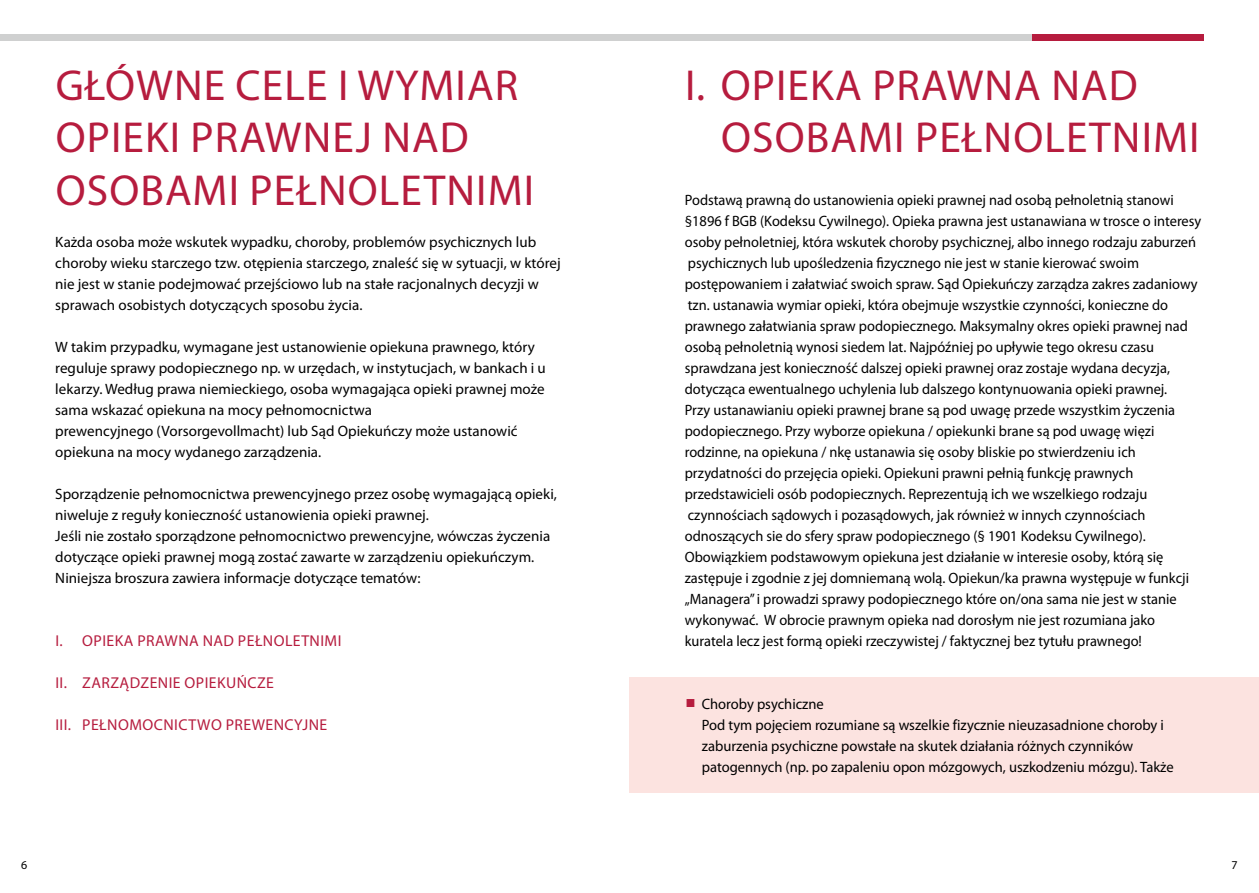
<style>
.page{position:relative;width:1259px;height:893px;background:#fff}
.page>*{position:absolute;margin:0;border:0;box-sizing:border-box;transform-origin:0 0}
.t1{font:43.5px/52.5px "Myriad Pro";letter-spacing:.025em;color:#b61c3e}
.t2{font:15.75px "Myriad Pro";letter-spacing:.03em;color:#b61c3e}
.t3{font:15px/21px "Myriad Pro";color:#000;scale:.96 1}
.t4{font:15px/21px "Myriad Pro";color:#000}
.t5{font:12px "Myriad Pro";color:#000}
.s1{font-family:"Prestige Elite Std";font-size:19.95px;color:#b61c3e}
</style>
<div class="page">
<div style="left:1031px;top:34px;width:172px;height:6px;background:#b61c3e"></div>
<div style="left:0;top:34px;width:1031px;height:6px;background:#cfd0d0"></div>
<div style="left:629px;top:677px;width:630px;height:115px;background:#fce3e0"></div>
<h1 class="t1" style="left:56px;top:58px;width:204px">Główne cele</h1>
<h1 class="t1" style="left:338px;top:58px;width:107px">i wymiar</h1>
<h1 class="t1" style="left:56px;top:111px;width:21px">opieki</h1>
<h1 class="t1" style="left:191px;top:111px;width:135px">prawnej</h1>
<h1 class="t1" style="left:382px;top:111px;width:29px">nad</h1>
<h1 class="t1" style="left:56px;top:163px;width:27px">osobami</h1>
<h1 class="t1" style="left:250px;top:163px;width:25px">pełnoletnimi</h1>
<p class="t4" style="left:55px;top:231px;width:507px">Każda osoba może wskutek wypadku, choroby, problemów psychicznych lub choroby wieku starczego tzw. otępienia starczego, znaleść się w sytuacji, w której nie jest w stanie podejmować przejściowo lub na stałe racjonalnych decyzji w sprawach osobistych dotyczących sposobu życia.</p>
<p class="t4" style="left:55px;top:336px;width:492px">W takim przypadku, wymagane jest ustanowienie opiekuna prawnego, który reguluje sprawy podopiecznego np. w urzędach, w instytucjach, w bankach i u lekarzy. Według prawa niemieckiego, osoba wymagająca opieki prawnej może sama wskazać opiekuna na mocy pełnomocnictwa<br>prewencyjnego (Vorsorgevollmacht) lub Sąd Opiekuńczy może ustanowić opiekuna na mocy wydanego zarządzenia.</p>
<p class="t4" style="left:55px;top:483px;width:503px">Sporządzenie pełnomocnictwa prewencyjnego przez osobę wymagającą opieki, niweluje z reguły konieczność ustanowienia opieki prawnej.<br>Jeśli nie zostało sporządzone pełnomocnictwo prewencyjne, wówczas życzenia dotyczące opieki prawnej mogą zostać zawarte w zarządzeniu opiekuńczym.<br>Niniejsza broszura zawiera informacje dotyczące tematów:</p>
<p class="t2" style="left:55px;top:631px;width:47px">I. Opieka</p>
<p class="t2" style="left:137px;top:631px;width:77px">prawnanad</p>
<p class="t2" style="left:238px;top:631px;width:10px">pełnoletnimi</p>
<p class="t2" style="left:55px;top:673px;width:84px">II. Zarządzenie</p>
<p class="t2" style="left:185px;top:673px;width:10px">opiek</p>
<p class="t2" style="left:226px;top:673px;width:31px">uńcze</p>
<p class="t2" style="left:55px;top:715px;width:47px">III. Pełnomocnict</p>
<p class="t2" style="left:197px;top:715px;width:79px">wo prewenc</p>
<p class="t2" style="left:294px;top:715px;width:18px">yjne</p>
<h1 class="t1" style="left:721px;top:58px;width:480px;text-indent:-36px">I. OPIEKA PRAWNA NAD<br>OSOBAMI PEŁNOLETNIMI</h1>
<p class="t3" style="left:685px;top:189px;width:539px">Podstawą prawną do ustanowienia opieki prawnej nad osobą pełnoletnią stanowi §1896 f BGB (Kodeksu Cywilnego). Opieka prawna jest ustanawiana w trosce o interesy osoby pełnoletniej, która wskutek choroby psychicznej, albo innego rodzaju zaburzeń psychicznych lub upośledzenia fizycznego nie jest w stanie kierować swoim postępowaniem i załatwiać swoich spraw. Sąd Opiekuńczy zarządza zakres zadaniowy tzn. ustanawia wymiar opieki, która obejmuje wszystkie czynności, konieczne do prawnego załatwiania spraw podopiecznego. Maksymalny okres opieki prawnej nad osobą pełnoletnią wynosi siedem lat. Najpóźniej po upływie tego okresu czasu sprawdzana jest konieczność dalszej opieki prawnej oraz zostaje wydana decyzja, dotycząca ewentualnego uchylenia lub dalszego kontynuowania opieki prawnej.<br>Przy ustanawianiu opieki prawnej brane są pod uwagę przede wszystkim życzenia podopiecznego. Przy wyborze opiekuna / opiekunki brane są pod uwagę więzi rodzinne, na opiekuna / nkę ustanawia się osoby bliskie po stwierdzeniu ich przydatności do przejęcia opieki. Opiekuni prawni pełnią funkcję prawnych przedstawicieli osób podopiecznych. Reprezentują ich we wszelkiego rodzaju czynnościach sądowych i pozasądowych, jak również w innych czynnościach odnoszących sie do sfery spraw podopiecznego (§ 1901 Kodeksu Cywilnego).<br>Obowiązkiem podstawowym opiekuna jest działanie w interesie osoby, którą się zastępuje i zgodnie z jej domniemaną wolą. Opiekun/ka prawna występuje w funkcji „Managera” i prowadzi sprawy podopiecznego które on/ona sama nie jest w stanie wykonywać. W obrocie prawnym opieka nad dorosłym nie jest rozumiana jako kuratela lecz jest formą opieki rzeczywistej / faktycznej bez tytułu prawnego!</p>
<p class="t4" style="left:702px;top:693px;width:473px;text-indent:-17px"><span class="s1">■</span> Choroby psychiczne<br>Pod tym pojęciem rozumiane są wszelkie fizycznie nieuzasadnione choroby i zaburzenia psychiczne powstałe na skutek działania różnych czynników patogennych (np. po zapaleniu opon mózgowych, uszkodzeniu mózgu). Także</p>
<p class="t5" style="left:21px;top:858px;width:8px">6</p>
<p class="t5" style="left:1231px;top:858px;width:8px">7</p>
</div>
